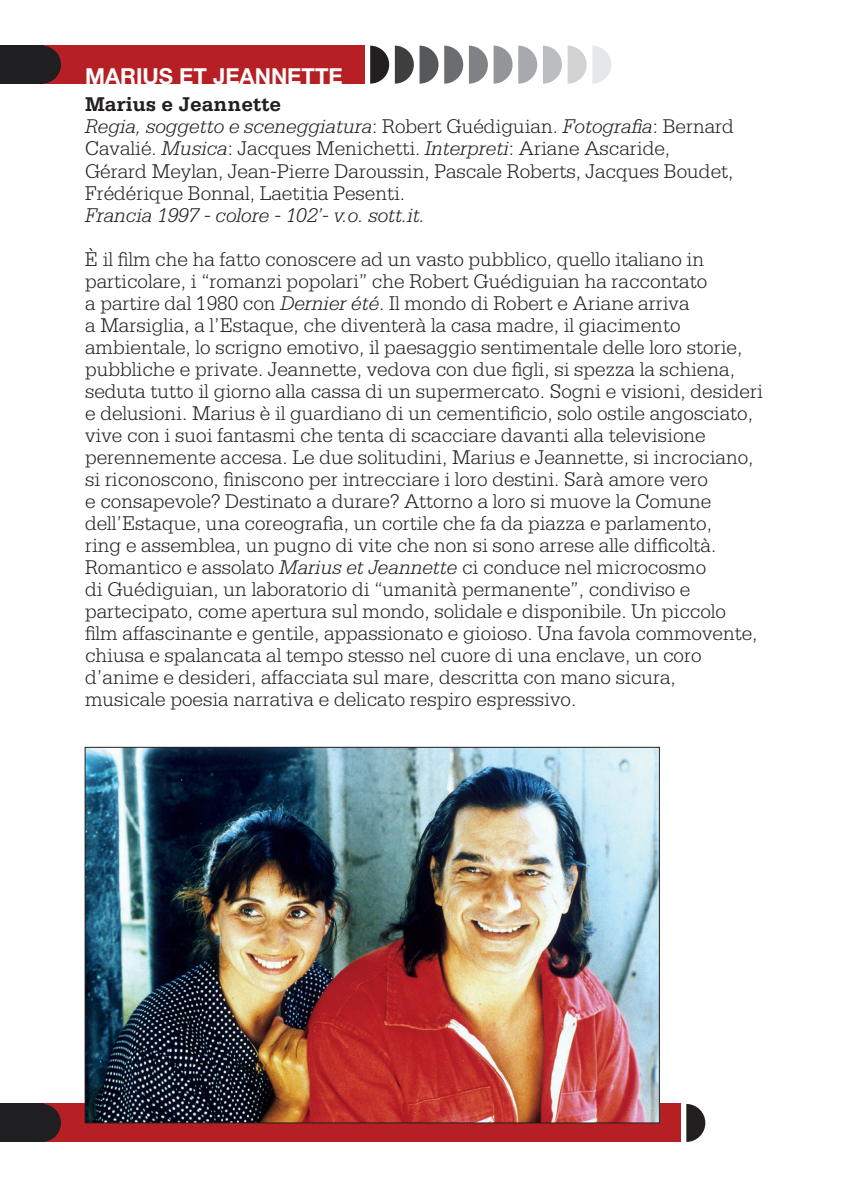
<style>
.page{position:relative;width:851px;height:1191px;background:#fff}
.page>*{position:absolute;margin:0;border:0;box-sizing:border-box;transform-origin:0 0}
.t1{font:700 22px "Helvetica Neue LT Std";color:#fff}
.t2{font:300 21px/22px "Serifa Std";color:#231f20}
.t3{font:italic 300 21px "Serifa Std";color:#231f20}
.s1{font-weight:700}
.s2{font-style:italic}
</style>
<div class="page">
<div style="left:42px;top:1104px;width:638px;height:38px;background:#b62024"></div>
<div style="left:0;top:1104px;width:44px;height:38px;background:#1f1e20"></div>
<svg style="left:44px;top:1104px;width:17px;height:38px"></svg>
<svg style="left:686px;top:1104px;width:19px;height:38px"></svg>
<img style="left:87px;top:749px;width:570px;height:372px">
<div style="left:42px;top:46px;width:322px;height:38px;background:#b62024"></div>
<div style="left:0;top:46px;width:44px;height:38px;background:#1f1e20"></div>
<svg style="left:44px;top:46px;width:17px;height:38px"></svg>
<svg style="left:370px;top:46px;width:19px;height:38px"></svg>
<svg style="left:395px;top:46px;width:43px;height:38px"></svg>
<svg style="left:444px;top:46px;width:19px;height:38px"></svg>
<svg style="left:469px;top:46px;width:43px;height:38px"></svg>
<svg style="left:518px;top:46px;width:19px;height:38px"></svg>
<svg style="left:543px;top:46px;width:43px;height:38px"></svg>
<svg style="left:592px;top:46px;width:19px;height:38px"></svg>
<p class="t1" style="left:85px;top:62px;width:259px">MARIUS ET JEANNETTE</p>
<p class="t2" style="left:85px;top:94px;width:650px"><span class="s1">Marius e Jeannette<br></span><span class="s2">Regia, soggetto e sceneggiatura</span>: Robert Guédiguian. <span class="s2">Fotografia</span>: Bernard Cavalié. <span class="s2">Musica</span>: Jacques Menichetti. <span class="s2">Interpreti</span>: Ariane Ascaride, Gérard Meylan, Jean-Pierre Daroussin, Pascale Roberts, Jacques Boudet, Frédérique Bonnal, Laetitia Pesenti.</p>
<p class="t3" style="left:85px;top:203px;width:341px">Francia 1997 - colore - 102’- v.o. sott.it.</p>
<p class="t2" style="left:85px;top:248px;width:679px">È il film che ha fatto conoscere ad un vasto pubblico, quello italiano in particolare, i “romanzi popolari” che Robert Guédiguian ha raccontato<br>a partire dal 1980 con <span class="s2">Dernier été</span>. Il mondo di Robert e Ariane arriva<br>a Marsiglia, a l’Estaque, che diventerà la casa madre, il giacimento ambientale, lo scrigno emotivo, il paesaggio sentimentale delle loro storie, pubbliche e private. Jeannette, vedova con due figli, si spezza la schiena, seduta tutto il giorno alla cassa di un supermercato. Sogni e visioni, desideri e delusioni. Marius è il guardiano di un cementificio, solo ostile angosciato, vive con i suoi fantasmi che tenta di scacciare davanti alla televisione perennemente accesa. Le due solitudini, Marius e Jeannette, si incrociano, si riconoscono, finiscono per intrecciare i loro destini. Sarà amore vero<br>e consapevole? Destinato a durare? Attorno a loro si muove la Comune dell’Estaque, una coreografia, un cortile che fa da piazza e parlamento,<br>ring e assemblea, un pugno di vite che non si sono arrese alle difficoltà.<br>Romantico e assolato <span class="s2">Marius et Jeannette</span> ci conduce nel microcosmo<br>di Guédiguian, un laboratorio di “umanità permanente”, condiviso e partecipato, come apertura sul mondo, solidale e disponibile. Un piccolo film affascinante e gentile, appassionato e gioioso. Una favola commovente, chiusa e spalancata al tempo stesso nel cuore di una enclave, un coro d’anime e desideri, affacciata sul mare, descritta con mano sicura,<br>musicale poesia narrativa e delicato respiro espressivo.</p>
</div>
